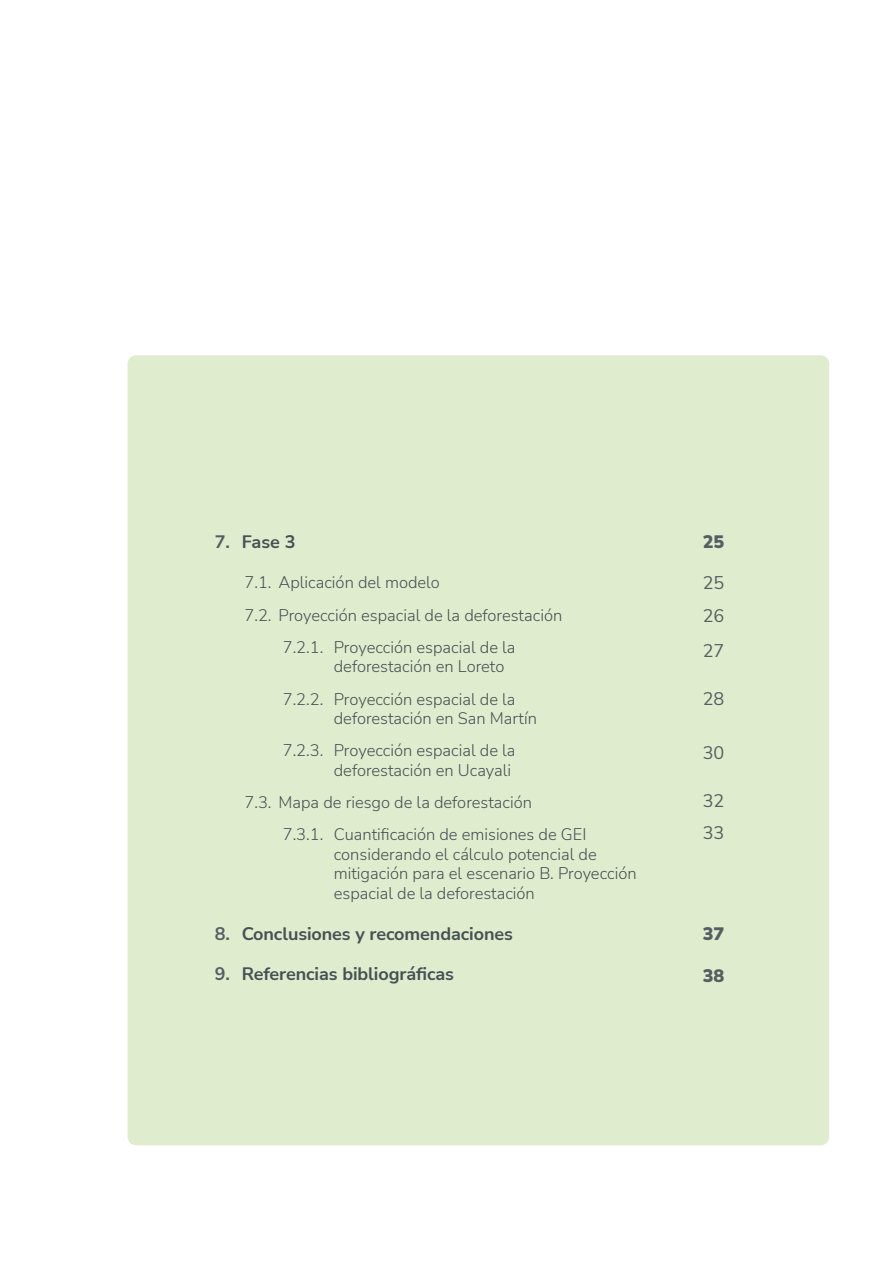
<style>
.page{position:relative;width:893px;height:1263px;background:#fff}
.page>*{position:absolute;margin:0;border:0;box-sizing:border-box;transform-origin:0 0}
.t1{font:700 18px "Nunito Sans";letter-spacing:-.005em;color:#465155}
.t2{font:18px/34px "Nunito Sans";letter-spacing:-.005em;color:#555e62;text-align:justify}
.t3{font:900 18px "Nunito Sans";color:#555e62}
.t4{font:300 16.5px/32.2px "Nunito Sans";color:#465155}
.s1{color:#555e62}
</style>
<div class="page">
<div style="left:128px;top:355px;width:701px;height:790px;background:#e0ecce;border-radius:9px"></div>
<p class="t1" style="left:215px;top:529px;width:82px"><span class="s1">7.</span> Fase 3</p>
<p class="t4" style="left:244px;top:566px;width:197px">7.1. Aplicación del modelo</p>
<p class="t4" style="left:244px;top:598px;width:319px">7.2. Proyección espacial de la deforestación</p>
<p class="t4" style="left:283px;top:630px;width:234px">7.2.1. Proyección espacial de la</p>
<p class="t4" style="left:283px;top:650px;width:234px;text-indent:51px">deforestación en Loreto<br>7.2.2. Proyección espacial de la</p>
<p class="t4" style="left:283px;top:702px;width:256px;text-indent:51px">deforestación en San Martín<br>7.2.3. Proyección espacial de la</p>
<p class="t4" style="left:334px;top:753px;width:179px">deforestación en Ucayali</p>
<p class="t4" style="left:244px;top:786px;width:289px">7.3. Mapa de riesgo de la deforestación</p>
<p class="t4" style="left:283px;top:818px;width:305px">7.3.1. Cuantificación de emisiones de GEI</p>
<p class="t4" style="left:334px;top:844px;width:304px;line-height:19.5px">considerando el cálculo potencial de mitigación para el escenario B. Proyección espacial de la deforestación</p>
<p class="t1" style="left:215px;top:921px;width:300px"><span class="s1">8.</span> Conclusiones y recomendaciones</p>
<p class="t1" style="left:215px;top:961px;width:241px"><span class="s1">9.</span> Referencias bibliográficas</p>
<p class="t3" style="left:703px;top:529px;width:23px">25</p>
<p class="t2" style="left:703px;top:564px;width:23px">25<br>26<br>27</p>
<p class="t2" style="left:703px;top:681px;width:23px">28</p>
<p class="t2" style="left:703px;top:734px;width:23px">30</p>
<p class="t2" style="left:703px;top:784px;width:23px;line-height:32.2px">32<br>33</p>
<p class="t3" style="left:703px;top:921px;width:23px">37</p>
<p class="t3" style="left:703px;top:962px;width:23px">38</p>
</div>
